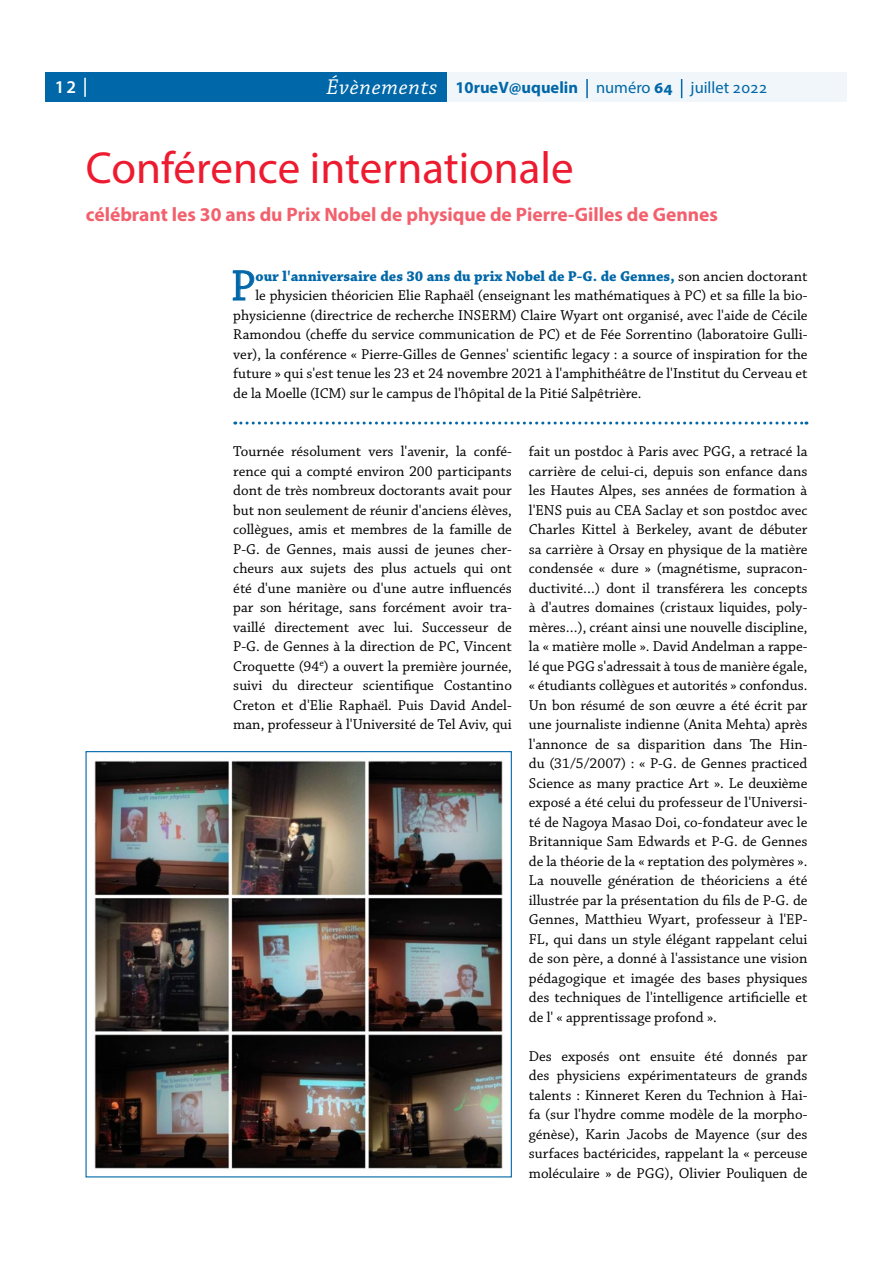
<style>
.page{position:relative;width:893px;height:1263px;background:#fff}
.page>*{position:absolute;margin:0;border:0;box-sizing:border-box;transform-origin:0 0}
.t1{font:45px "Myriad Pro";color:#ed1b2f}
.t2{font:45px "Chaparral Pro";color:#0067a8}
.t3{font:700 19.5px "Myriad Pro";color:#f3606d}
.t4{font:600 18px "Myriad Pro";color:#fff}
.t5{font:16.5px "Myriad Pro";color:#0067a8}
.t6{font:15px/19.5px "Chaparral Pro";color:#000;text-align:justify}
.t7{font:700 15px "Chaparral Pro";color:#0067a8}
.s1{font-family:"Chaparral Pro";font-style:italic;font-size:22.5px;color:#fff}
.s2{font-weight:700}
.s3{font-weight:400;color:#000}
</style>
<div class="page">
<svg style="left:235px;top:422px;width:572px;height:3px"></svg>
<svg style="left:233px;top:270px;width:22px;height:31px"></svg>
<img style="left:94px;top:760px;width:409px;height:409px">
<div style="left:446px;top:72px;width:401px;height:30px;background:#f0f6fa"></div>
<svg style="left:586px;top:79px;width:2px;height:19px"></svg>
<svg style="left:681px;top:79px;width:1px;height:19px"></svg>
<div style="left:46px;top:72px;width:400px;height:30px;background:#0067a8"></div>
<svg style="left:84px;top:78px;width:2px;height:19px"></svg>
<p class="t4" style="left:55px;top:76px;width:23px">12</p>
<p class="t5" style="left:326px;top:77px;width:443px"><span class="s1">Évènements</span> <span class="s2">10rueV@uquelin</span> numéro <span class="s2">64</span> juillet 2022</p>
<h1 class="t1" style="left:86px;top:140px;width:489px">Conférence internationale</h1>
<h2 class="t3" style="left:86px;top:202px;width:634px">célébrant les 30 ans du Prix Nobel de physique de Pierre-Gilles de Gennes</h2>
<h1 class="t2" style="left:231px;top:261px;width:26px">P</h1>
<p class="t7" style="left:255px;top:267px;width:553px">our l'anniversaire des 30 ans du prix Nobel de P-G. de Gennes, <span class="s3">son ancien doctorant</span></p>
<p class="t6" style="left:255px;top:286px;width:553px">le physicien théoricien Elie Raphaël (enseignant les mathématiques à PC) et sa fille la bio-</p>
<p class="t6" style="left:233px;top:306px;width:576px">physicienne (directrice de recherche INSERM) Claire Wyart ont organisé, avec l'aide de Cécile</p>
<p class="t6" style="left:233px;top:325px;width:576px">Ramondou (cheffe du service communication de PC) et de Fée Sorrentino (laboratoire Gulli-</p>
<p class="t6" style="left:233px;top:345px;width:576px">ver), la conférence « Pierre-Gilles de Gennes' scientific legacy : a source of inspiration for the</p>
<p class="t6" style="left:233px;top:364px;width:576px">future » qui s'est tenue les 23 et 24 novembre 2021 à l'amphithéâtre de l'Institut du Cerveau et</p>
<p class="t6" style="left:233px;top:384px;width:410px">de la Moelle (ICM) sur le campus de l'hôpital de la Pitié Salpêtrière.</p>
<p class="t6" style="left:233px;top:442px;width:280px">Tournée résolument vers l'avenir, la confé&shy;rence qui a compté environ 200 participants dont de très nombreux doctorants avait pour but non seulement de réunir d'anciens élèves, collègues, amis et membres de la famille de P-G. de Gennes, mais aussi de jeunes cher&shy;cheurs aux sujets des plus actuels qui ont été d'une manière ou d'une autre influencés par son héritage, sans forcément avoir tra&shy;vaillé directement avec lui. Successeur de P-G. de Gennes à la direction de PC, Vincent Croquette (94<sup>e</sup>) a ouvert la première journée, suivi du directeur scientifique Costantino Creton et d'Elie Raphaël. Puis David Andel&shy;man, professeur à l'Université de Tel Aviv, qui</p>
<p class="t6" style="left:529px;top:442px;width:280px">fait un postdoc à Paris avec PGG, a retracé la carrière de celui-ci, depuis son enfance dans les Hautes Alpes, ses années de formation à l'ENS puis au CEA Saclay et son postdoc avec Charles Kittel à Berkeley, avant de débuter sa carrière à Orsay en physique de la matière condensée « dure » (magnétisme, supracon&shy;ductivité…) dont il transférera les concepts à d'autres domaines (cristaux liquides, poly&shy;mères…), créant ainsi une nouvelle discipline, la « matière molle ». David Andelman a rappe&shy;lé que PGG s'adressait à tous de manière égale, « étudiants collègues et autorités » confondus.<br>Un bon résumé de son œuvre a été écrit par une journaliste indienne (Anita Mehta) après l'annonce de sa disparition dans The Hin&shy;du (31/5/2007) : « P-G. de Gennes practiced Science as many practice Art ». Le deuxième exposé a été celui du professeur de l'Universi&shy;té de Nagoya Masao Doi, co-fondateur avec le Britannique Sam Edwards et P-G. de Gennes de la théorie de la « reptation des polymères ».<br>La nouvelle génération de théoriciens a été illustrée par la présentation du fils de P-G. de Gennes, Matthieu Wyart, professeur à l'EP-FL, qui dans un style élégant rappelant celui de son père, a donné à l'assistance une vision pédagogique et imagée des bases physiques des techniques de l'intelligence artificielle et de l' « apprentissage profond ».</p>
<p class="t6" style="left:529px;top:1047px;width:280px">Des exposés ont ensuite été donnés par des physiciens expérimentateurs de grands talents : Kinneret Keren du Technion à Hai&shy;fa (sur l'hydre comme modèle de la morpho&shy;génèse), Karin Jacobs de Mayence (sur des surfaces bactéricides, rappelant la « perceuse moléculaire » de PGG), Olivier Pouliquen de</p>
</div>
